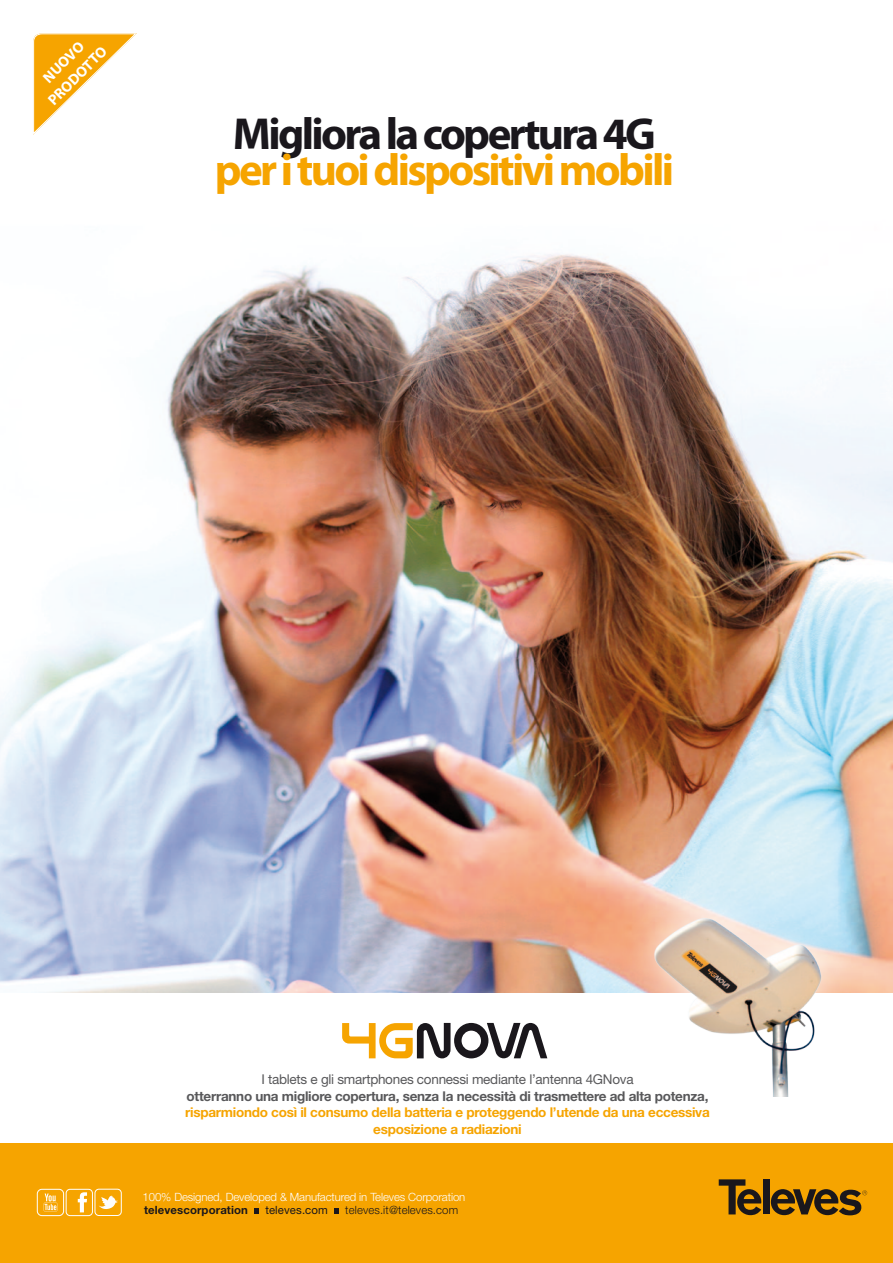
<style>
.page{position:relative;width:893px;height:1263px;background:#fff}
.page>*{position:absolute;margin:0;border:0;box-sizing:border-box;transform-origin:0 0}
.t1{font:700 45px "Myriad Pro";letter-spacing:-.06em;color:#f6a400}
.t2{font:700 45px "Myriad Pro";letter-spacing:-.06em;color:#1a171c}
.t3{font:700 15px/19.5px "Myriad Pro";color:#fff;text-align:center}
.t4{font:700 13.5px/16.5px "Helvetica Neue";letter-spacing:-.02em;color:#f6a400;text-align:center}
.t5{font:700 13.5px "Helvetica Neue";letter-spacing:-.02em;color:#58585a}
.t6{font:13.5px "Helvetica Neue";letter-spacing:-.02em;color:#58585a}
.t7{font:300 11.4px "Helvetica Neue";letter-spacing:-.01em;color:#fff}
.t8{font:300 11.4px "Helvetica Neue";letter-spacing:.01em;color:#1a171c}
.t9{font:700 11.4px "Helvetica Neue";letter-spacing:.01em;color:#1a171c}
.t10{font:11.4px "Helvetica Neue";letter-spacing:.01em;color:#1a171c}
</style>
<div class="page">
<img style="left:0;top:254px;width:893px;height:738px">
<svg style="left:618px;top:881px;width:240px;height:216px"></svg>
<img style="left:653px;top:916px;width:203px;height:180px">
<div style="left:0;top:1144px;width:893px;height:119px;background:#f6a400"></div>
<svg style="left:719px;top:1179px;width:43px;height:36px"></svg>
<svg style="left:771px;top:1189px;width:96px;height:26px"></svg>
<div style="left:763px;top:1179px;width:6px;height:35px;background:#1a171c"></div>
<svg style="left:255px;top:1208px;width:4px;height:6px"></svg>
<svg style="left:335px;top:1208px;width:4px;height:6px"></svg>
<div style="left:37px;top:1189px;width:27px;height:27px;background:#f6a400;border:1px solid #fff;border-radius:5px"></div>
<svg style="left:43px;top:1193px;width:15px;height:19px"></svg>
<div style="left:66px;top:1189px;width:27px;height:27px;background:#f6a400;border:1px solid #fff;border-radius:4px"></div>
<svg style="left:78px;top:1192px;width:9px;height:20px"></svg>
<div style="left:95px;top:1189px;width:27px;height:27px;background:#f6a400;border:1px solid #fff;border-radius:4px"></div>
<svg style="left:99px;top:1195px;width:19px;height:14px"></svg>
<svg style="left:342px;top:1023px;width:205px;height:35px"></svg>
<svg style="left:33px;top:33px;width:104px;height:102px"></svg>
<p class="t3" style="left:29px;top:82px;width:78px;rotate:-45deg">NUOVO<br>PRODOTTO</p>
<h1 class="t2" style="left:233px;top:104px;width:424px">Migliora la copertura 4G</h1>
<h1 class="t1" style="left:215px;top:140px;width:461px">per i tuoi dispositivi mobili</h1>
<p class="t6" style="left:261px;top:1071px;width:374px">I tablets e gli smartphones connessi mediante l’antenna 4GNova</p>
<p class="t5" style="left:187px;top:1088px;width:523px">otterranno una migliore copertura, senza la necessità di trasmettere ad alta potenza,</p>
<p class="t4" style="left:185px;top:1104px;width:526px">risparmiondo così il consumo della batteria e proteggendo l’utende da una eccessiva esposizione a radiazioni</p>
<p class="t7" style="left:143px;top:1189px;width:324px">100% Designed, Developed &amp; Manufactured in Televes Corporation</p>
<p class="t9" style="left:144px;top:1202px;width:105px">televescorporation</p>
<p class="t10" style="left:265px;top:1203px;width:64px">televes.com</p>
<p class="t8" style="left:345px;top:1203px;width:114px">televes.it@televes.com</p>
</div>
